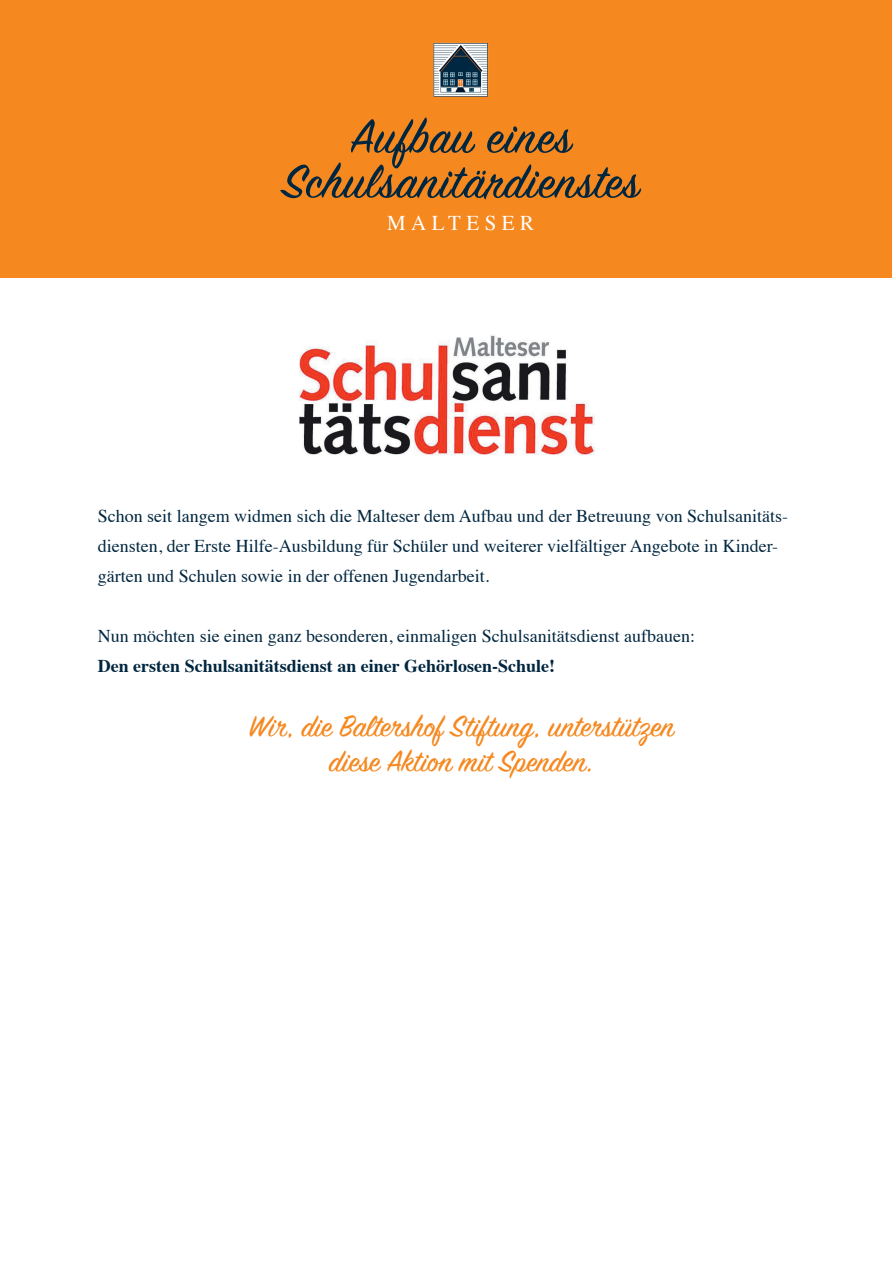
<style>
.page{position:relative;width:893px;height:1263px;background:#fff}
.page>*{position:absolute;margin:0;border:0;box-sizing:border-box;transform-origin:0 0}
.t1{font:52.5px/45px "Sign Painter House Script";letter-spacing:.02em;color:#002640;text-align:center}
.t2{font:33px/34.5px "Sign Painter House Script";color:#f5881f;text-align:center}
.t3{font:21px "Times";color:#fff}
.t4{font:18px/30px "Times";color:#00263f}
.t5{font:700 18px "Times";color:#00263f}
</style>
<div class="page">
<div style="left:1px;top:0;width:891px;height:278px;background:#f5881f"></div>
<img style="left:433px;top:42px;width:55px;height:55px">
<img style="left:299px;top:335px;width:296px;height:120px">
<h1 class="t1" style="left:282px;top:118px;width:358px">Aufbau eines<br>Schulsanitärdienstes</h1>
<p class="t3" style="left:387px;top:203px;width:97px">Ma ltese</p>
<p class="t3" style="left:520px;top:203px;width:16px">r</p>
<p class="t4" style="left:98px;top:499px;width:692px">Schon seit langem widmen sich die Malteser dem Aufbau und der Betreuung von Schulsanitäts&shy;diensten, der Erste Hilfe-Ausbildung für Schüler und weiterer vielfältiger Angebote in Kinder&shy;gärten und Schulen sowie in der offenen Jugendarbeit.</p>
<p class="t4" style="left:98px;top:619px;width:599px">Nun möchten sie einen ganz besonderen, einmaligen Schulsanitätsdienst aufbauen:</p>
<p class="t5" style="left:98px;top:648px;width:459px">Den ersten Schulsanitätsdienst an einer Gehörlosen-Schule!</p>
<h2 class="t2" style="left:249px;top:712px;width:427px">Wir, die Baltershof Stiftung, unterstützen diese Aktion mit Spenden.</h2>
</div>
